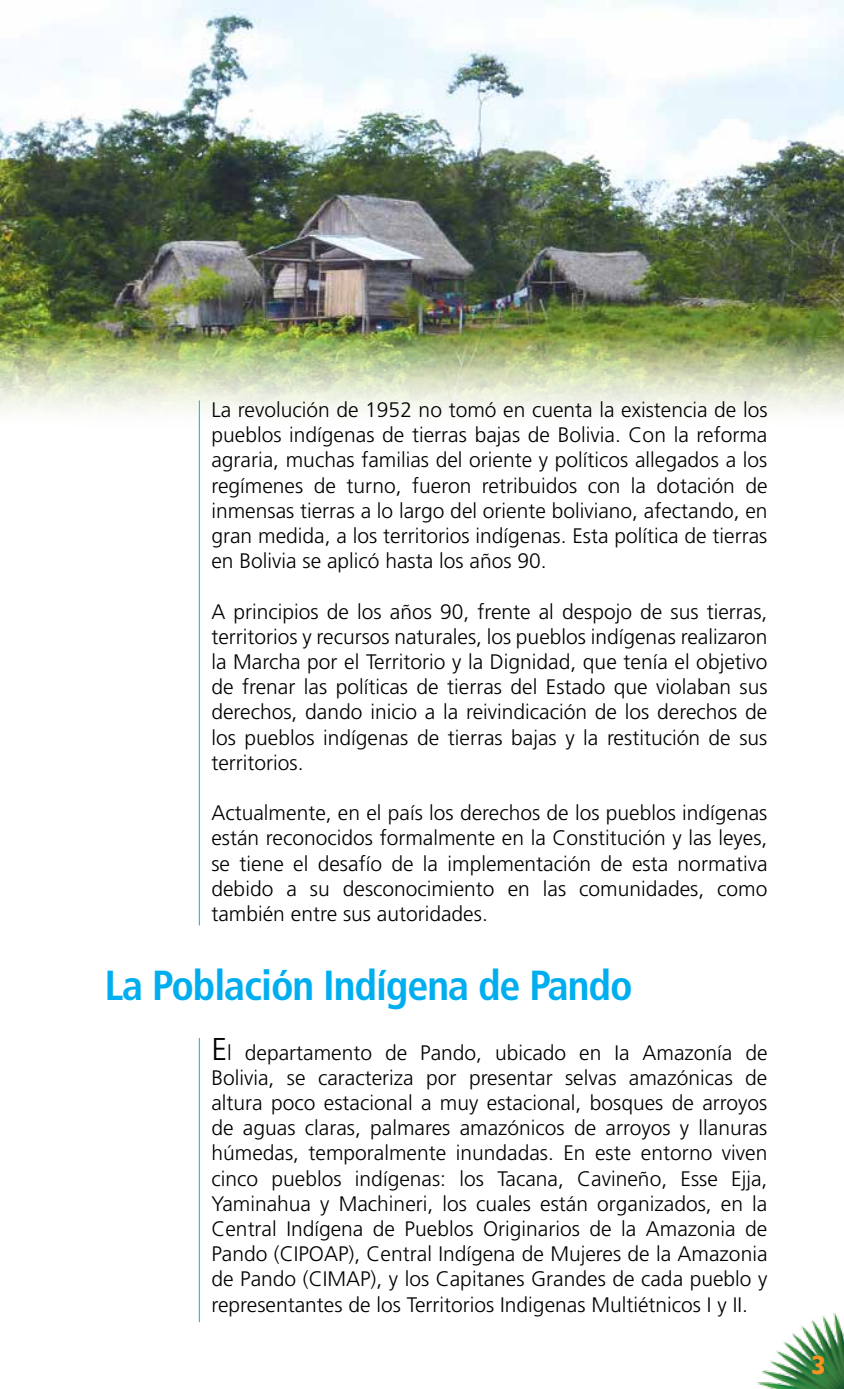
<style>
.page{position:relative;width:844px;height:1389px;background:#fff}
.page>*{position:absolute;margin:0;border:0;box-sizing:border-box;transform-origin:0 0}
.t1{font:700 condensed 42px "Frutiger LT Std";letter-spacing:-.025em;color:#00aeef}
.t2{font:700 24.5px "Hermes";color:#f7941e}
.t3{font:300 21px/25.2px "Frutiger LT Std";color:#000;text-align:justify}
.s1{font-size:31.5px}
</style>
<div class="page">
<img style="left:0;top:0;width:843px;height:434px">
<hr style="left:199px;top:400px;width:1px;height:525px;background:#00aeef">
<hr style="left:199px;top:1038px;width:1px;height:284px;background:#00aeef">
<img style="left:757px;top:1312px;width:86px;height:77px">
<p class="t3" style="left:211px;top:398px;width:557px">La revolución de 1952 no tomó en cuenta la existencia de los pueblos indígenas de tierras bajas de Bolivia. Con la reforma agraria, muchas familias del oriente y políticos allegados a los regímenes de turno, fueron retribuidos con la dotación de inmensas tierras a lo largo del oriente boliviano, afectando, en gran medida, a los territorios indígenas. Esta política de tierras en Bolivia se aplicó hasta los años 90.</p>
<p class="t3" style="left:211px;top:599px;width:557px">A principios de los años 90, frente al despojo de sus tierras, territorios y recursos naturales, los pueblos indígenas realizaron la Marcha por el Territorio y la Dignidad, que tenía el objetivo de frenar las políticas de tierras del Estado que violaban sus derechos, dando inicio a la reivindicación de los derechos de los pueblos indígenas de tierras bajas y la restitución de sus territorios.</p>
<p class="t3" style="left:211px;top:801px;width:557px">Actualmente, en el país los derechos de los pueblos indígenas están reconocidos formalmente en la Constitución y las leyes, se tiene el desafío de la implementación de esta normativa debido a su desconocimiento en las comunidades, como también entre sus autoridades.</p>
<h1 class="t1" style="left:105px;top:961px;width:529px">La Población Indígena de Pando</h1>
<p class="t3" style="left:211px;top:1040px;width:557px"><span class="s1">E</span>l departamento de Pando, ubicado en Ia Amazonía de Bolivia, se caracteriza por presentar selvas amazónicas de altura poco estacional a muy estacional, bosques de arroyos de aguas claras, palmares amazónicos de arroyos y llanuras húmedas, temporalmente inundadas. En este entorno viven cinco pueblos indígenas: los Tacana, Cavineño, Esse Ejja, Yaminahua y Machineri, los cuales están organizados, en la Central Indígena de Pueblos Originarios de la Amazonia de Pando (CIPOAP), Central Indígena de Mujeres de la Amazonia de Pando (CIMAP), y los Capitanes Grandes de cada pueblo y representantes de los Territorios Indigenas Multiétnicos I y II.</p>
<p class="t2" style="left:811px;top:1349px;width:16px">3</p>
</div>
